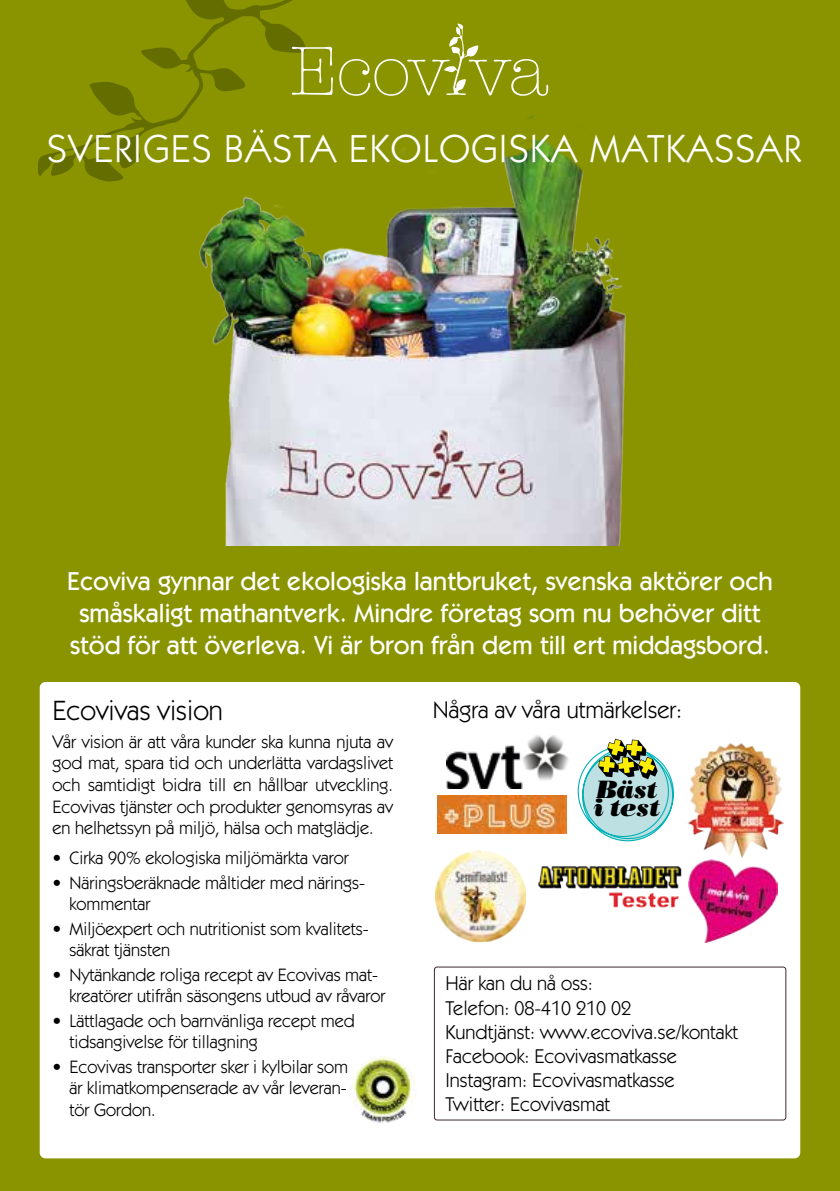
<style>
.page{position:relative;width:840px;height:1191px;background:#fff}
.page>*{position:absolute;margin:0;border:0;box-sizing:border-box;transform-origin:0 0}
.t1{font:39.2px "ITC Kabel Std";letter-spacing:.035em;color:#fff}
.t2{font:28px "ITC Kabel Std";color:#000}
.t3{font:500 26px/32px "ITC Kabel Std";color:#fff;text-align:center}
.t4{font:italic 25px/18.6px "Bodoni Std Poster";letter-spacing:-.015em;color:#000}
.t5{font:24px "ITC Kabel Std";color:#000}
.t6{font:20px/24.4px "ITC Kabel Std";color:#000}
.t7{font:18px/21.6px "ITC Kabel Std";color:#000}
</style>
<div class="page">
<div style="left:0;top:0;width:839px;height:1191px;background:#8a9400"></div>
<img style="left:199px;top:116px;width:427px;height:429px">
<div style="left:40px;top:682px;width:759px;height:476px;background:#fff;border-radius:6px"></div>
<img style="left:446px;top:735px;width:122px;height:53px">
<img style="left:687px;top:743px;width:96px;height:115px">
<img style="left:435px;top:850px;width:90px;height:91px">
<img style="left:349px;top:1056px;width:67px;height:67px;border-radius:33px">
<div style="left:433px;top:966px;width:352px;height:154px;border:1px solid #3e2a2d;border-radius:3px"></div>
<img style="left:696px;top:859px;width:81px;height:83px">
<img style="left:437px;top:795px;width:128px;height:38px">
<img style="left:538px;top:865px;width:178px;height:71px">
<svg style="left:577px;top:738px;width:97px;height:104px"></svg>
<svg style="left:38px;top:0;width:272px;height:182px"></svg>
<svg style="left:292px;top:47px;width:41px;height:48px"></svg>
<svg style="left:339px;top:24px;width:209px;height:72px"></svg>
<h1 class="t1" style="left:47px;top:125px;width:755px">SVERIGES BÄSTA EKOLOGISKA MATKASSAR</h1>
<h3 class="t3" style="left:67px;top:565px;width:706px">Ecoviva gynnar det ekologiska lantbruket, svenska aktörer och småskaligt mathantverk. Mindre företag som nu behöver ditt stöd för att överleva. Vi är bron från dem till ert middagsbord.</h3>
<h2 class="t2" style="left:52px;top:694px;width:172px">Ecovivas vision</h2>
<p class="t7" style="left:52px;top:731px;width:342px;text-align:justify">Vår vision är att våra kunder ska kunna njuta av god mat, spara tid och underlätta vardagslivet och samtidigt bidra till en hållbar utveckling.<br>Ecovivas tjänster och produkter genomsyras av en helhetssyn på miljö, hälsa och matglädje.</p>
<p class="t7" style="left:52px;top:847px;width:298px">• Cirka 90% ekologiska miljömärkta varor</p>
<p class="t7" style="left:69px;top:871px;width:297px;text-indent:-17px">• Näringsberäknade måltider med närings&shy;kommentar</p>
<p class="t7" style="left:69px;top:917px;width:301px;text-indent:-17px">• Miljöexpert och nutritionist som kvalitets&shy;säkrat tjänsten</p>
<p class="t7" style="left:69px;top:964px;width:317px;text-indent:-17px">• Nytänkande roliga recept av Ecovivas mat&shy;kreatörer utifrån säsongens utbud av råvaror</p>
<p class="t7" style="left:69px;top:1010px;width:286px;text-indent:-17px">• Lättlagade och barnvänliga recept med tidsangivelse för tillagning</p>
<p class="t7" style="left:69px;top:1056px;width:280px;text-align:justify;text-indent:-17px">• Ecovivas transporter sker i kylbilar som är klimatkompenserade av vår leveran&shy;tör Gordon.</p>
<h3 class="t5" style="left:432px;top:695px;width:251px">Några av våra utmärkelser:</h3>
<h3 class="t4" style="left:594px;top:779px;width:67px">Bäst i test</h3>
<p class="t6" style="left:445px;top:970px;width:294px">Här kan du nå oss:<br>Telefon: 08-410 210 02<br>Kundtjänst: www.ecoviva.se/kontakt<br>Facebook: Ecovivasmatkasse<br>Instagram: Ecovivasmatkasse<br>Twitter: Ecovivasmat</p>
</div>
